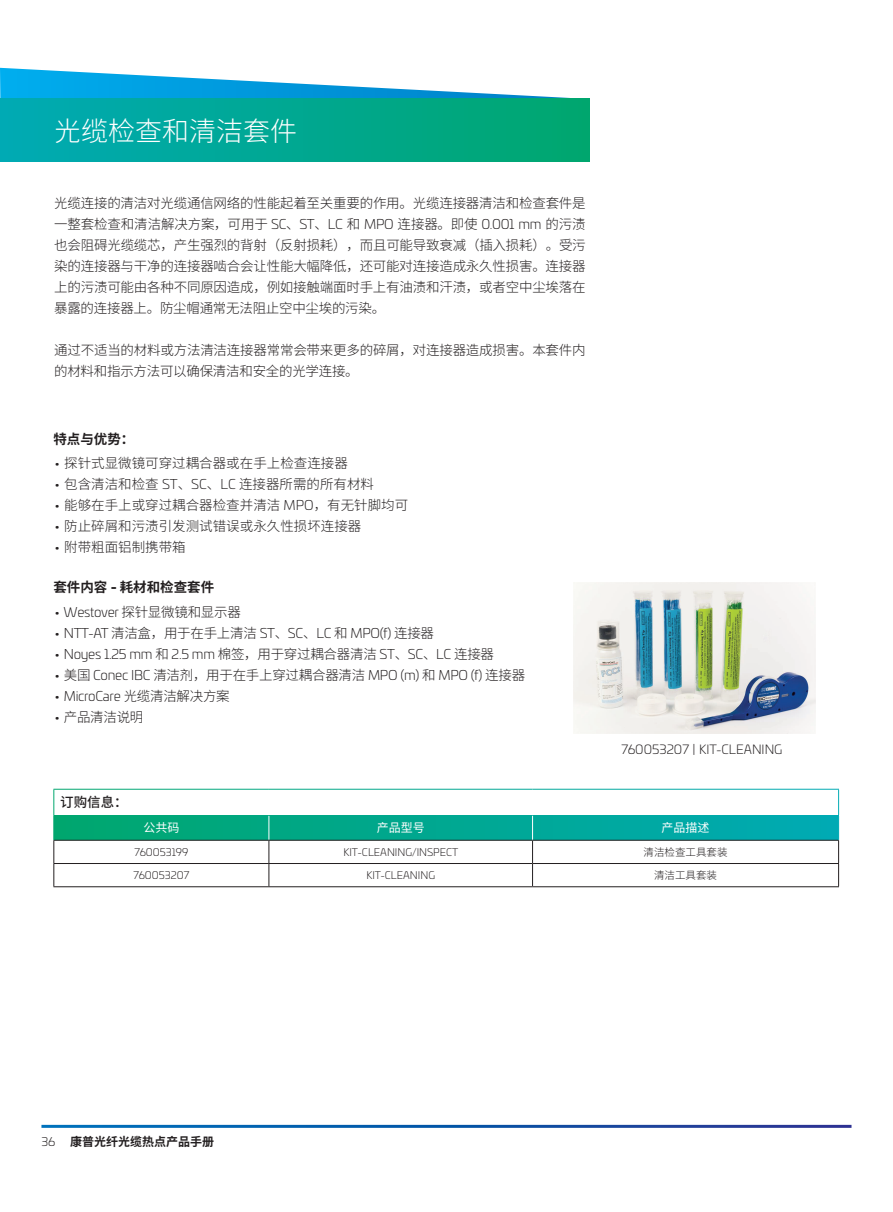
<style>
.page{position:relative;width:893px;height:1212px;background:#fff}
.page>*{position:absolute;margin:0;border:0;box-sizing:border-box;transform-origin:0 0}
.t1{font:300 27px "Source Han Sans CN";color:#fff}
.t2{font:300 13.5px/21px "Source Han Sans CN";letter-spacing:-.015em;color:#231f20;text-align:justify}
.t3{font:300 13.5px "Univia Pro";letter-spacing:-.02em;color:#231f20}
.t4{font:700 13.5px "Source Han Sans CN";color:#231f20}
.t5{font:500 13.5px "Source Han Sans CN";color:#231f20}
.t6{font:300 12.75px "Univia Pro";color:#231f20}
.t7{font:700 12px "Source Han Sans CN";color:#231f20}
.t8{font:12px "Source Han Sans CN";color:#fff}
.t9{font:300 10.5px "Univia Pro";color:#231f20}
.t10{font:300 10.5px "Source Han Sans CN";color:#231f20}
.s1{font-family:"Univia Pro"}
.s2{font-family:"Source Han Sans CN"}
.s3{font-family:"Univia Pro";font-weight:300}
</style>
<div class="page">
<svg style="left:0;top:68px;width:570px;height:30px"></svg>
<div style="left:0;top:98px;width:590px;height:64px;background:linear-gradient(to right,#00aab4,#00a66e)"></div>
<hr style="left:53px;top:886px;width:216px;height:1px;background:#231f20">
<hr style="left:269px;top:886px;width:264px;height:1px;background:#231f20">
<hr style="left:533px;top:886px;width:306px;height:1px;background:#231f20">
<svg style="left:53px;top:789px;width:786px;height:97px"></svg>
<img style="left:574px;top:582px;width:242px;height:151px">
<h1 class="t1" style="left:54px;top:116px;width:244px">光缆检查和清洁套件</h1>
<p class="t2" style="left:54px;top:193px;width:533px">光缆连接的清洁对光缆通信网络的性能起着至关重要的作用。光缆连接器清洁和检查套件是一整套检查和清洁解决方案，可用于 <span class="s1">SC</span>、<span class="s1">ST</span>、<span class="s1">LC</span> 和 <span class="s1">MPO</span> 连接器。即使 <span class="s1">0.001 mm</span> 的污渍也会阻碍光缆缆芯，产生强烈的背射（反射损耗），而且可能导致衰减（插入损耗）。受污染的连接器与干净的连接器啮合会让性能大幅降低，还可能对连接造成永久性损害。连接器上的污渍可能由各种不同原因造成，例如接触端面时手上有油渍和汗渍，或者空中尘埃落在暴露的连接器上。防尘帽通常无法阻止空中尘埃的污染。</p>
<p class="t2" style="left:54px;top:340px;width:533px">通过不适当的材料或方法清洁连接器常常会带来更多的碎屑，对连接器造成损害。本套件内的材料和指示方法可以确保清洁和安全的光学连接。</p>
<p class="t4" style="left:53px;top:432px;width:83px">特点与优势：</p>
<p class="t2" style="left:53px;top:453px;width:296px"><span class="s1">•</span> 探针式显微镜可穿过耦合器或在手上检查连接器</p>
<p class="t2" style="left:53px;top:474px;width:322px"><span class="s1">•</span> 包含清洁和检查 <span class="s1">ST</span>、<span class="s1">SC</span>、<span class="s1">LC</span> 连接器所需的所有材料</p>
<p class="t2" style="left:53px;top:495px;width:356px"><span class="s1">•</span> 能够在手上或穿过耦合器检查并清洁 <span class="s1">MPO</span>，有无针脚均可</p>
<p class="t2" style="left:53px;top:516px;width:309px"><span class="s1">•</span> 防止碎屑和污渍引发测试错误或永久性损坏连接器</p>
<p class="t2" style="left:53px;top:537px;width:134px"><span class="s1">•</span> 附带粗面铝制携带箱</p>
<p class="t4" style="left:53px;top:580px;width:162px">套件内容 <span class="s1">-</span> 耗材和检查套件</p>
<p class="t3" style="left:53px;top:602px;width:189px">• Westover <span class="s2">探针显微镜和显示器</span></p>
<p class="t3" style="left:53px;top:623px;width:382px">• NTT-AT <span class="s2">清洁盒，用于在手上清洁</span> ST<span class="s2">、</span>SC<span class="s2">、</span>LC <span class="s2">和</span> MPO(f) <span class="s2">连接器</span></p>
<p class="t3" style="left:53px;top:644px;width:442px">• Noyes 1.25 mm <span class="s2">和</span> 2.5 mm <span class="s2">棉签，用于穿过耦合器清洁</span> ST<span class="s2">、</span>SC<span class="s2">、</span>LC <span class="s2">连接器</span></p>
<p class="t2" style="left:53px;top:664px;width:473px"><span class="s1">•</span> 美国 <span class="s1">Conec IBC</span> 清洁剂，用于在手上穿过耦合器清洁 <span class="s1">MPO (m)</span> 和 <span class="s1">MPO (f)</span> 连接器</p>
<p class="t3" style="left:53px;top:686px;width:178px">• MicroCare <span class="s2">光缆清洁解决方案</span></p>
<p class="t2" style="left:53px;top:706px;width:91px"><span class="s1">•</span> 产品清洁说明</p>
<p class="t5" style="left:60px;top:795px;width:69px">订购信息：</p>
<p class="t6" style="left:621px;top:740px;width:163px">760053207 | KIT-CLEANING</p>
<p class="t8" style="left:143px;top:821px;width:37px">公共码</p>
<p class="t8" style="left:377px;top:821px;width:50px">产品型号</p>
<p class="t8" style="left:662px;top:821px;width:49px">产品描述</p>
<p class="t9" style="left:134px;top:844px;width:55px">760053199</p>
<p class="t9" style="left:343px;top:844px;width:116px">KIT-CLEANING/INSPECT</p>
<p class="t10" style="left:644px;top:846px;width:85px">清洁检查工具套装</p>
<p class="t9" style="left:133px;top:868px;width:57px">760053207</p>
<p class="t9" style="left:366px;top:868px;width:70px">KIT-CLEANING</p>
<p class="t10" style="left:654px;top:869px;width:64px">清洁工具套装</p>
<p class="t7" style="left:41px;top:1135px;width:174px"><span class="s3">36</span> 康普光纤光缆热点产品手册</p>
</div>
